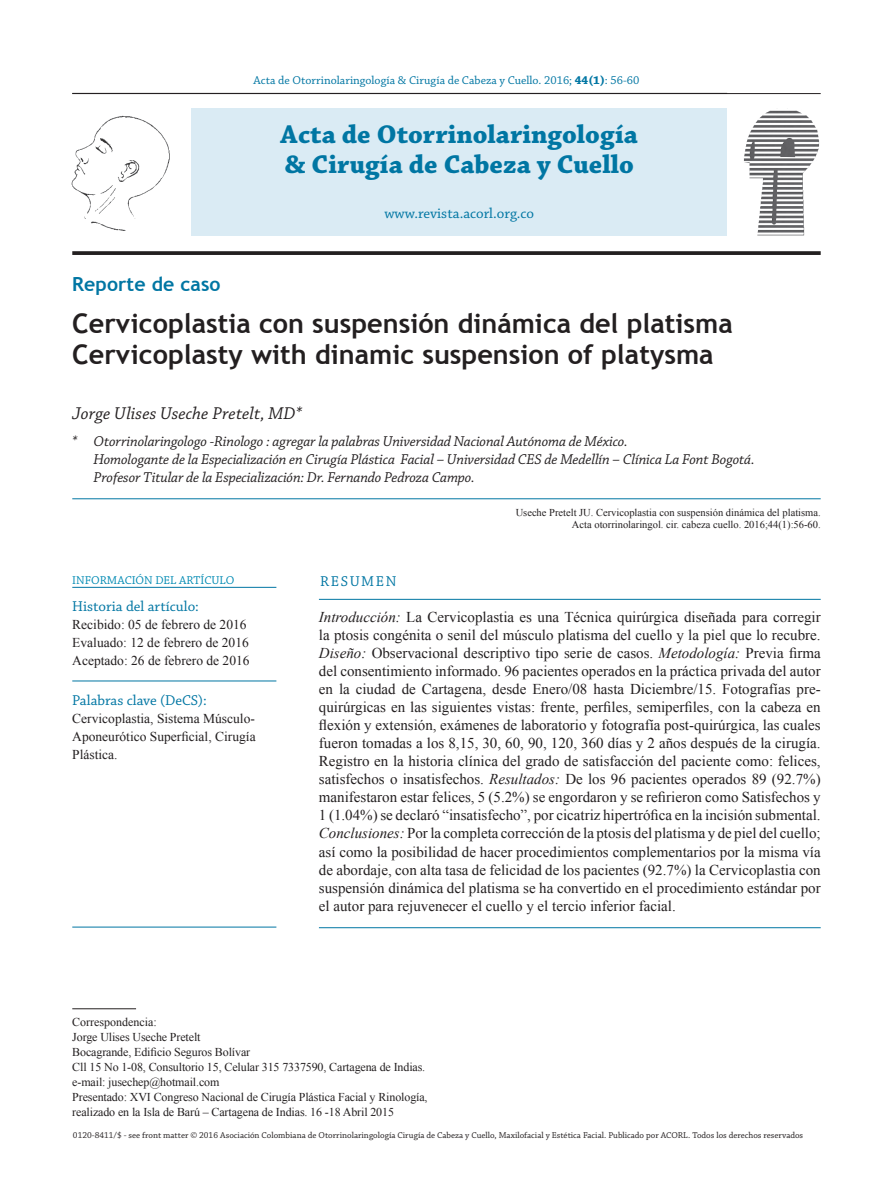
<style>
.page{position:relative;width:893px;height:1191px;background:#fff}
.page>*{position:absolute;margin:0;border:0;box-sizing:border-box;transform-origin:0 0}
.t1{font:700 27px/31.2px "Trebuchet MS";color:#231f20}
.t2{font:700 27px/30px "Chaparral Pro";color:#0076a3}
.t3{font:700 19.5px "Trebuchet MS";letter-spacing:.005em;color:#0076a3}
.t4{font:italic 18px "Chaparral Pro";letter-spacing:.005em;color:#231f20}
.t5{font:15px/18px "Times New Roman";color:#231f20;text-align:justify}
.t6{font:italic 15px/18px "Chaparral Pro";letter-spacing:-.01em;color:#231f20}
.t7{font:15px "Chaparral Pro";color:#0076a3}
.t8{font:15px "Chaparral Pro";letter-spacing:.11em;color:#0076a3}
.t9{font:13.5px/18px "Times New Roman";color:#231f20}
.t10{font:12px/15px "Times New Roman";letter-spacing:-.01em;color:#231f20}
.t11{font:12px "Chaparral Pro";letter-spacing:.005em;color:#0076a3}
.t12{font:12px "Chaparral Pro";letter-spacing:.005em;color:#008ab3}
.t13{font:10.5px/12.9px "Times New Roman";color:#231f20;text-align:right}
.t14{font:9px "Chaparral Pro";color:#231f20}
.s1{font-weight:700}
.s2{font-style:italic}
</style>
<div class="page">
<hr style="left:72px;top:93px;width:749px;height:1px;background:#231f20">
<hr style="left:319px;top:599px;width:502px;height:1px;background:#0076a3">
<hr style="left:319px;top:927px;width:502px;height:1px;background:#0076a3">
<hr style="left:72px;top:498px;width:749px;height:1px;background:#0076a3">
<div style="left:191px;top:108px;width:536px;height:128px;background:#daebf4"></div>
<img style="left:743px;top:110px;width:77px;height:125px">
<svg style="left:72px;top:251px;width:749px;height:4px;background:#302c2d"></svg>
<hr style="left:72px;top:1008px;width:64px;height:1px;background:#231f20">
<hr style="left:72px;top:587px;width:204px;height:1px;background:#0076a3">
<hr style="left:72px;top:680px;width:204px;height:1px;background:#0076a3">
<hr style="left:72px;top:926px;width:204px;height:1px;background:#0076a3">
<img style="left:71px;top:115px;width:99px;height:116px">
<p class="t11" style="left:115px;top:74px;width:526px">Jorge Ulises Useche Pretelt Acta de Otorrinolaringología &amp; Cirugía de Cabeza y Cuello. 2016; <span class="s1">44(1)</span>: 56-60</p>
<h1 class="t2" style="left:281px;top:121px;width:359px">Acta de Otorrinolaringología &amp; Cirugía de Cabeza y Cuello</h1>
<p class="t7" style="left:384px;top:205px;width:151px">www.revista.acorl.org.co</p>
<h2 class="t3" style="left:72px;top:272px;width:150px">Reporte de caso</h2>
<h1 class="t1" style="left:72px;top:307px;width:662px">Cervicoplastia con suspensión dinámica del platisma<br>Cervicoplasty with dinamic suspension of platysma</h1>
<p class="t4" style="left:72px;top:403px;width:231px">Jorge Ulises Useche Pretelt, MD*</p>
<p class="t6" style="left:94px;top:432px;width:663px;text-indent:-21px">* Otorrinolaringologo -Rinologo : agregar la palabras Universidad Nacional Autónoma de México.<br>Homologante de la Especialización en Cirugía Plástica Facial – Universidad CES de Medellín – Clínica La Font Bogotá.<br>Profesor Titular de la Especialización: Dr. Fernando Pedroza Campo.</p>
<p class="t12" style="left:72px;top:574px;width:161px">información del artículo</p>
<p class="t7" style="left:72px;top:598px;width:128px">Historia del artículo:</p>
<p class="t9" style="left:72px;top:615px;width:179px">Recibido: 05 de febrero de 2016<br>Evaluado: 12 de febrero de 2016<br>Aceptado: 26 de febrero de 2016</p>
<p class="t7" style="left:72px;top:691px;width:136px">Palabras clave (DeCS):</p>
<p class="t9" style="left:72px;top:709px;width:185px;text-align:justify">Cervicoplastia, Sistema Músculo-Aponeurótico Superficial, Cirugía Plástica.</p>
<p class="t13" style="left:516px;top:505px;width:307px">Useche Pretelt JU. Cervicoplastia con suspensión dinámica del platisma.<br>Acta otorrinolaringol. cir. cabeza cuello. 2016;44(1):56-60.</p>
<p class="t8" style="left:320px;top:573px;width:78px">Resumen</p>
<p class="t5" style="left:319px;top:608px;width:503px"><span class="s2">Introducción:</span> La Cervicoplastia es una Técnica quirúrgica diseñada para corregir la ptosis congénita o senil del músculo platisma del cuello y la piel que lo recubre.<br><span class="s2">Diseño:</span> Observacional descriptivo tipo serie de casos. <span class="s2">Metodología:</span> Previa firma del consentimiento informado. 96 pacientes operados en la práctica privada del autor en la ciudad de Cartagena, desde Enero/08 hasta Diciembre/15. Fotografías pre&shy;quirúrgicas en las siguientes vistas: frente, perfiles, semiperfiles, con la cabeza en flexión y extensión, exámenes de laboratorio y fotografía post-quirúrgica, las cuales fueron tomadas a los 8,15, 30, 60, 90, 120, 360 días y 2 años después de la cirugía.<br>Registro en la historia clínica del grado de satisfacción del paciente como: felices, satisfechos o insatisfechos. <span class="s2">Resultados:</span> De los 96 pacientes operados 89 (92.7%) manifestaron estar felices, 5 (5.2%) se engordaron y se refirieron como Satisfechos y 1 (1.04%) se declaró “insatisfecho”, por cicatriz hipertrófica en la incisión submental.<br><span class="s2">Conclusiones:</span> Por la completa corrección de la ptosis del platisma y de piel del cuello; así como la posibilidad de hacer procedimientos complementarios por la misma vía de abordaje, con alta tasa de felicidad de los pacientes (92.7%) la Cervicoplastia con suspensión dinámica del platisma se ha convertido en el procedimiento estándar por el autor para rejuvenecer el cuello y el tercio inferior facial.</p>
<p class="t10" style="left:72px;top:1014px;width:357px">Correspondencia:<br>Jorge Ulises Useche Pretelt<br>Bocagrande, Edificio Seguros Bolívar<br>Cll 15 No 1-08, Consultorio 15, Celular 315 7337590, Cartagena de Indias. e-mail: jusechep@hotmail.com<br>Presentado: XVI Congreso Nacional de Cirugía Plástica Facial y Rinología, realizado en la Isla de Barú – Cartagena de Indias. 16 -18 Abril 2015</p>
<p class="t14" style="left:73px;top:1130px;width:732px">0120-8411/$ - see front matter © 2016 Asociación Colombiana de Otorrinolaringología Cirugía de Cabeza y Cuello, Maxilofacial y Estética Facial. Publicado por ACORL. Todos los derechos reservados</p>
</div>
